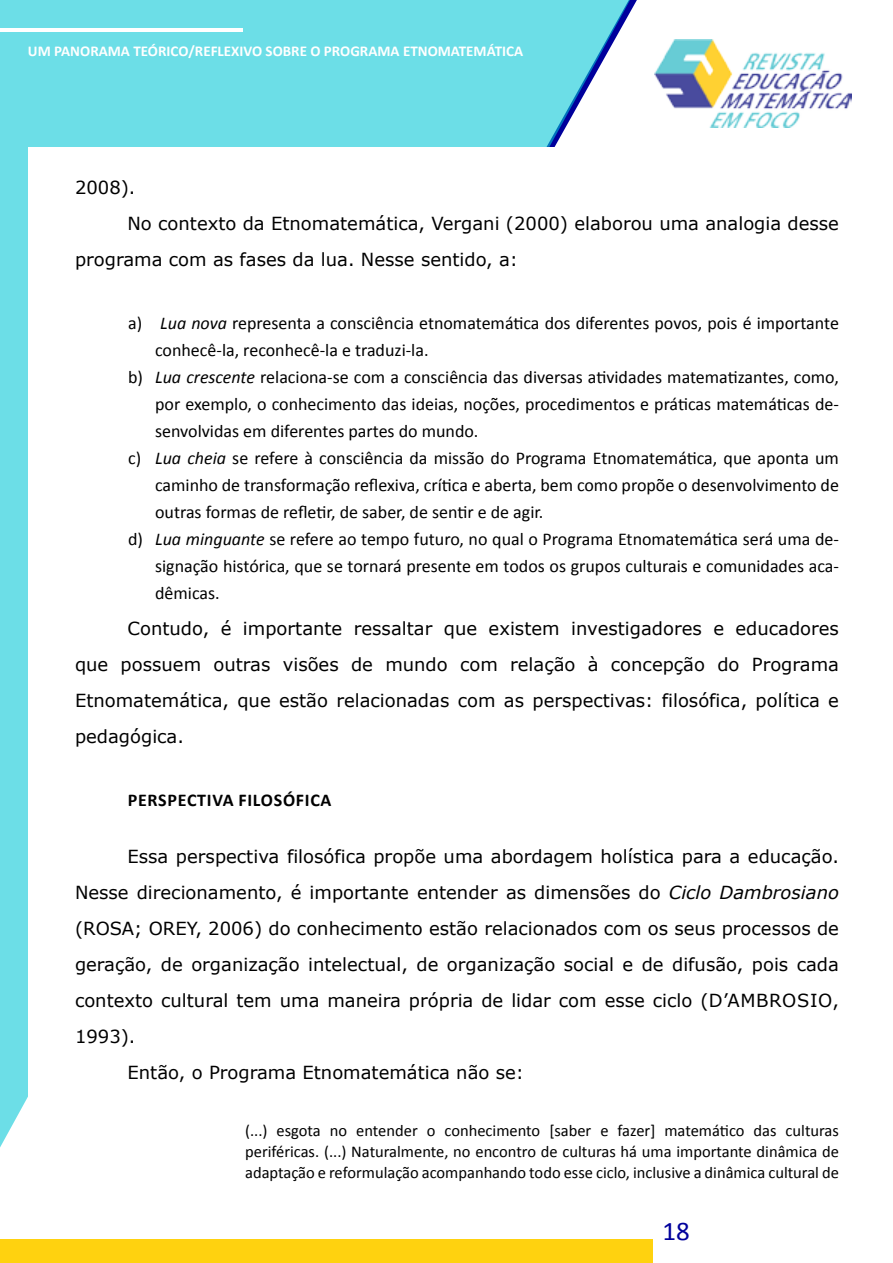
<style>
.page{position:relative;width:893px;height:1263px;background:#fff}
.page>*{position:absolute;margin:0;border:0;box-sizing:border-box;transform-origin:0 0}
.t1{font:27px "Calibri";color:#00009c}
.PARÁGRAFO_MATEMÁTICA{font:18px/36px "Verdana";color:#000;text-align:justify}
.t2{font:18px/27px "Calibri";color:#000;text-align:justify}
.TITULO_DE_PARÁGRAFO{font:700 18px "Calibri";letter-spacing:.04em;color:#000}
.CITAÇÃO_MATEMÁTICA{font:16.5px/21px "Calibri";color:#000;text-align:justify}
.t3{font:700 15px "Calibri";color:#fff}
.s1{font-style:italic}
</style>
<div class="page">
<img style="left:654px;top:39px;width:197px;height:88px">
<div style="left:0;top:0;width:630px;height:1147px;background:#6cdee7"></div>
<hr style="left:0;top:28px;width:242px;height:3px;background:#fff">
<div style="left:0;top:1239px;width:653px;height:24px;background:#ffd20f"></div>
<div style="left:28px;top:148px;width:835px;height:1074px;background:#fff"></div>
<p class="t3" style="left:28px;top:42px;width:497px">UM PANORAMA TEÓRICO/REFLEXIVO SOBRE O PROGRAMA ETNOMATEMÁTICA</p>
<p class="PARÁGRAFO_MATEMÁTICA" style="left:75px;top:169px;width:62px">2008).</p>
<p class="PARÁGRAFO_MATEMÁTICA" style="left:75px;top:205px;width:765px;text-indent:52px">No contexto da Etnomatemática, Vergani (2000) elaborou uma analogia desse programa com as fases da lua. Nesse sentido, a:</p>
<p class="t2" style="left:155px;top:309px;width:685px;text-indent:-27px">a) <span class="s1">Lua nova</span> representa a consciência etnomatemática dos diferentes povos, pois é importante conhecê-la, reconhecê-la e traduzi-la.</p>
<p class="t2" style="left:155px;top:363px;width:685px;text-indent:-27px">b) <span class="s1">Lua crescente</span> relaciona-se com a consciência das diversas atividades matematizantes, como, por exemplo, o conhecimento das ideias, noções, procedimentos e práticas matemáticas de&shy;senvolvidas em diferentes partes do mundo.</p>
<p class="t2" style="left:155px;top:444px;width:685px;text-indent:-27px">c) <span class="s1">Lua cheia</span> se refere à consciência da missão do Programa Etnomatemática, que aponta um caminho de transformação reflexiva, crítica e aberta, bem como propõe o desenvolvimento de outras formas de refletir, de saber, de sentir e de agir.</p>
<p class="t2" style="left:155px;top:525px;width:685px;text-indent:-27px">d) <span class="s1">Lua minguante</span> se refere ao tempo futuro, no qual o Programa Etnomatemática será uma de&shy;signação histórica, que se tornará presente em todos os grupos culturais e comunidades aca&shy;dêmicas.</p>
<p class="PARÁGRAFO_MATEMÁTICA" style="left:75px;top:610px;width:765px;text-indent:52px">Contudo, é importante ressaltar que existem investigadores e educadores que possuem outras visões de mundo com relação à concepção do Programa Etnomatemática, que estão relacionadas com as perspectivas: filosófica, política e pedagógica.</p>
<p class="TITULO_DE_PARÁGRAFO" style="left:128px;top:788px;width:205px">PERSPECTIVA FILOSÓFICA</p>
<p class="PARÁGRAFO_MATEMÁTICA" style="left:75px;top:838px;width:765px;text-indent:52px">Essa perspectiva filosófica propõe uma abordagem holística para a educação.<br>Nesse direcionamento, é importante entender as dimensões do <span class="s1">Ciclo Dambrosiano </span>(ROSA; OREY, 2006) do conhecimento estão relacionados com os seus processos de geração, de organização intelectual, de organização social e de difusão, pois cada contexto cultural tem uma maneira própria de lidar com esse ciclo (D’AMBROSIO, 1993).</p>
<p class="PARÁGRAFO_MATEMÁTICA" style="left:128px;top:1054px;width:398px">Então, o Programa Etnomatemática não se:</p>
<p class="CITAÇÃO_MATEMÁTICA" style="left:245px;top:1120px;width:595px">(...) esgota no entender o conhecimento [saber e fazer] matemático das culturas periféricas. (...) Naturalmente, no encontro de culturas há uma importante dinâmica de adaptação e reformulação acompanhando todo esse ciclo, inclusive a dinâmica cultural de</p>
<h1 class="t1" style="left:662px;top:1213px;width:29px">18</h1>
</div>
